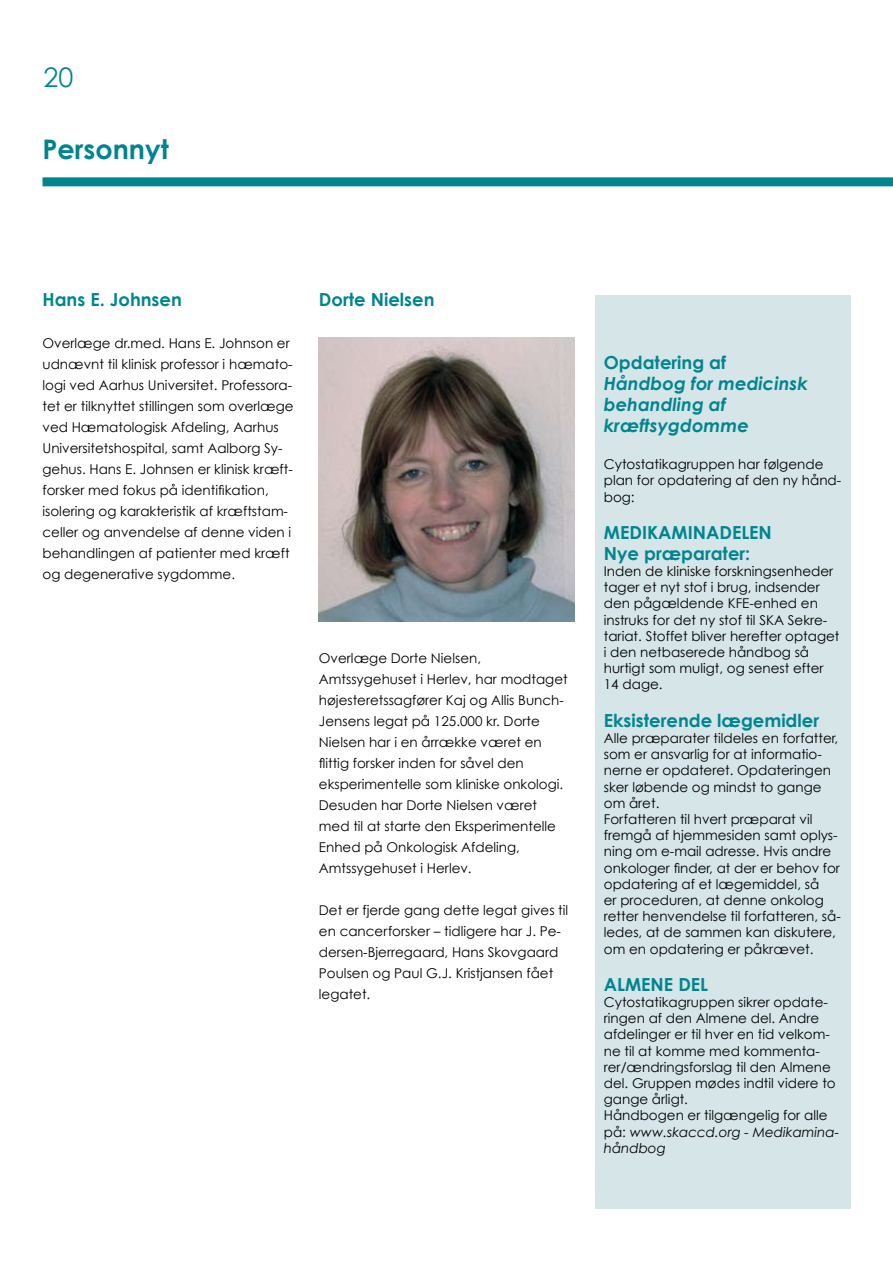
<style>
.page{position:relative;width:893px;height:1263px;background:#fff}
.page>*{position:absolute;margin:0;border:0;box-sizing:border-box;transform-origin:0 0}
.t1{font:700 27px "Century Gothic";color:#00858f}
.t2{font:27px "Century Gothic";color:#00858f}
.t3{font:700 18px/21px "Century Gothic";color:#00858f}
.t4{font:italic 700 18px/21px "Century Gothic";color:#00858f}
.t5{font:13.5px/16.2px "Century Gothic";color:#000}
.s1{font-style:italic}
</style>
<div class="page">
<div style="left:43px;top:177px;width:850px;height:9px;background:#00858f"></div>
<div style="left:595px;top:296px;width:255px;height:913px;background:#d5e5e8"></div>
<img style="left:319px;top:337px;width:255px;height:284px">
<h1 class="t2" style="left:44px;top:61px;width:31px">20</h1>
<h1 class="t1" style="left:43px;top:132px;width:128px">Personnyt</h1>
<h2 class="t3" style="left:43px;top:289px;width:141px">Hans E. Johnsen</h2>
<p class="t5" style="left:43px;top:332px;width:253px;line-height:21px">Overlæge dr.med. Hans E. Johnson er udnævnt til klinisk professor i hæmato&shy;logi ved Aarhus Universitet. Professora&shy;tet er tilknyttet stillingen som overlæge ved Hæmatologisk Afdeling, Aarhus Universitetshospital, samt Aalborg Sy&shy;gehus. Hans E. Johnsen er klinisk kræft&shy;forsker med fokus på identifikation, isolering og karakteristik af kræftstam&shy;celler og anvendelse af denne viden i behandlingen af patienter med kræft og degenerative sygdomme.</p>
<h2 class="t3" style="left:319px;top:289px;width:117px">Dorte Nielsen</h2>
<p class="t5" style="left:319px;top:647px;width:250px;line-height:21px">Overlæge Dorte Nielsen, Amtssygehuset i Herlev, har modtaget højesteretssagfører Kaj og Allis Bunch-Jensens legat på 1 25.000 kr. Dorte Nielsen har i en årrække været en flittig forsker inden for såvel den eksperimentelle som kliniske onkologi.<br>Desuden har Dorte Nielsen været med til at starte den Eksperimentelle Enhed på Onkologisk Afdeling, Amtssygehuset i Herlev.</p>
<p class="t5" style="left:319px;top:899px;width:251px;line-height:21px">Det er fjerde gang dette legat gives til en cancerforsker – tidligere har J. Pe&shy;dersen-Bjerregaard, Hans Skovgaard<br>Poulsen og Paul G.J. Kristjansen fået legatet.</p>
<h2 class="t3" style="left:604px;top:352px;width:124px">Opdatering af</h2>
<h2 class="t4" style="left:604px;top:372px;width:206px">Håndbog for medicinsk behandling af kræftsygdomme</h2>
<p class="t5" style="left:604px;top:456px;width:239px">Cytostatikagruppen har følgende plan for opdatering af den ny hånd&shy;bog:</p>
<h2 class="t3" style="left:604px;top:521px;width:148px">Medikaminadelen<br>Nye præparater:</h2>
<p class="t5" style="left:604px;top:563px;width:237px">Inden de kliniske forskningsenheder tager et nyt stof i brug, indsender den pågældende KFE-enhed en instruks for det ny stof til SKA Sekre&shy;tariat. Stoffet bliver herefter optaget i den netbaserede håndbog så hurtigt som muligt, og senest efter<br>1 4 dage.</p>
<h2 class="t3" style="left:604px;top:709px;width:217px">Eksisterende lægemidler</h2>
<p class="t5" style="left:604px;top:730px;width:239px">Alle præparater tildeles en forfatter, som er ansvarlig for at informatio&shy;nerne er opdateret. Opdateringen sker løbende og mindst to gange om året.<br>Forfatteren til hvert præparat vil fremgå af hjemmesiden samt oplys&shy;ning om e-mail adresse. Hvis andre onkologer finder, at der er behov for opdatering af et lægemiddel, så<br>er proceduren, at denne onkolog retter henvendelse til forfatteren, så&shy;ledes, at de sammen kan diskutere, om en opdatering er påkrævet.</p>
<h2 class="t3" style="left:604px;top:973px;width:25px">Almenedel</h2>
<p class="t5" style="left:604px;top:994px;width:237px">Cytostatikagruppen sikrer opdate&shy;ringen af den Almene del. Andre afdelinger er til hver en tid velkom&shy;ne til at komme med kommenta&shy;rer/ændringsforslag til den Almene del. Gruppen mødes indtil videre to gange årligt.<br>Håndbogen er tilgængelig for alle på: <span class="s1">www.skaccd.org - Medikamina&shy;håndbog</span></p>
</div>
